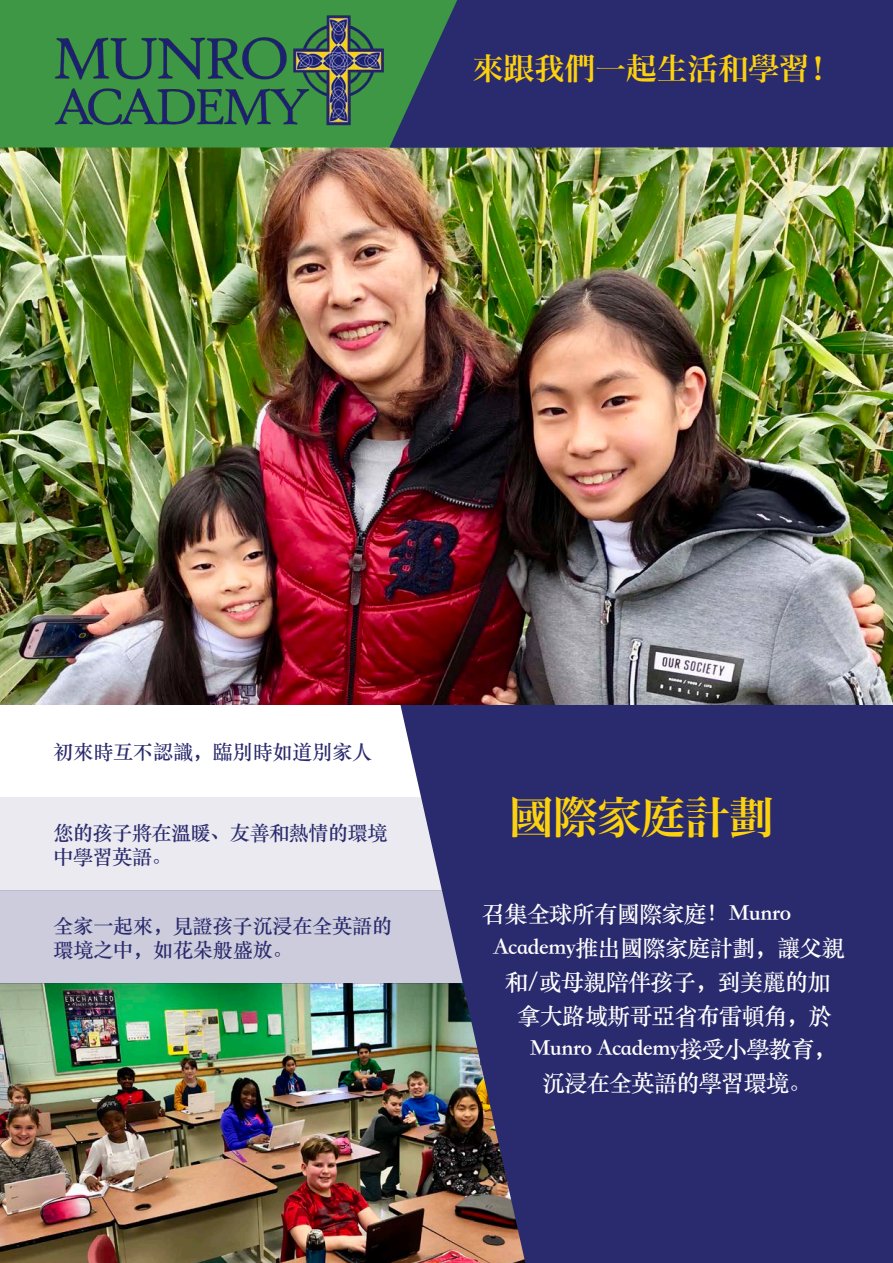
<style>
.page{position:relative;width:893px;height:1263px;background:#fff}
.page>*{position:absolute;margin:0;border:0;box-sizing:border-box;transform-origin:0 0}
.t1{font:44.4px "Hira Min Pro W6";letter-spacing:-.01em;color:#fcd10d}
.t2{font:30.6px "Hira Min Pro W6";color:#fcd10d}
.t3{font:22.95px "ST Songti SC Bold";letter-spacing:-.025em;color:#fff}
.t4{font:19.95px/23.9px "ST Songti SC Bold";color:#2a2a6e}
</style>
<div class="page">
<img style="left:0;top:983px;width:397px;height:280px">
<div style="left:0;top:797px;width:563px;height:93px;background:#eaeaf0"></div>
<div style="left:0;top:890px;width:563px;height:93px;background:#ccccdc"></div>
<svg style="left:397px;top:704px;width:496px;height:559px;background:#37356f"></svg>
<img style="left:0;top:147px;width:893px;height:557px">
<div style="left:0;top:0;width:389px;height:147px;background:#3d9744"></div>
<svg style="left:389px;top:0;width:504px;height:148px;background:#2b336a"></svg>
<img style="left:50px;top:11px;width:337px;height:120px">
<p class="t2" style="left:473px;top:41px;width:362px">來跟我們一起生活和學習！</p>
<p class="t4" style="left:54px;top:740px;width:320px">初來時互不認識，臨別時如道別家人</p>
<p class="t4" style="left:54px;top:820px;width:335px">您的孩子將在溫暖、友善和熱情的環境中學習英語。</p>
<p class="t4" style="left:54px;top:914px;width:340px">全家一起來，見證孩子沉浸在全英語的環境之中，如花朵般盛放。</p>
<p class="t1" style="left:509px;top:778px;width:266px">國際家庭計劃</p>
<p class="t3" style="left:482px;top:900px;width:311px">召集全球所有國際家庭！Munro</p>
<p class="t3" style="left:493px;top:934px;width:353px">Academy推出國際家庭計劃，讓父親</p>
<p class="t3" style="left:505px;top:967px;width:327px">和/或母親陪伴孩子，到美麗的加</p>
<p class="t3" style="left:517px;top:1001px;width:316px">拿大路域斯哥亞省布雷頓角，於</p>
<p class="t3" style="left:530px;top:1035px;width:309px">Munro Academy接受小學教育，</p>
<p class="t3" style="left:542px;top:1068px;width:271px">沉浸在全英語的學習環境。</p>
</div>
